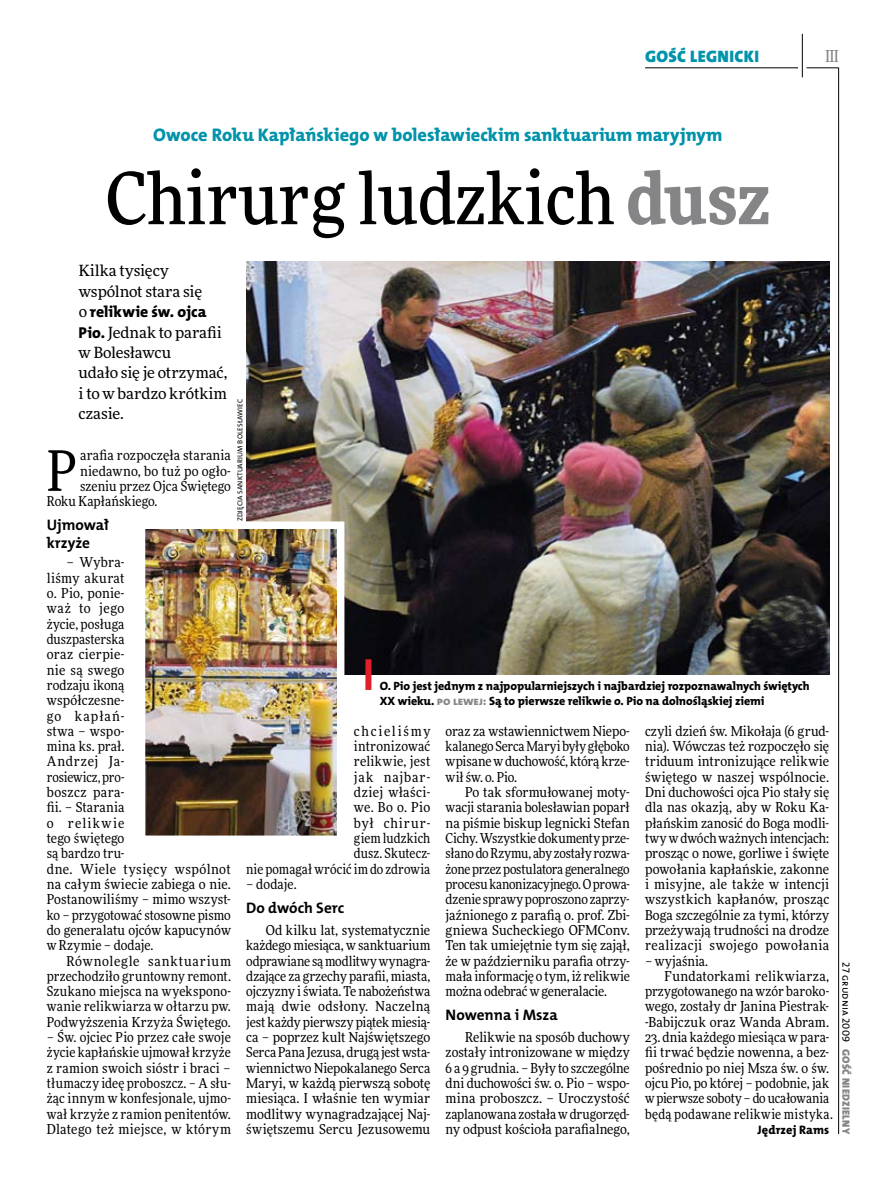
<style>
.page{position:relative;width:893px;height:1191px;background:#fff}
.page>*{position:absolute;margin:0;border:0;box-sizing:border-box;transform-origin:0 0}
.t1{font:500 72px "Freeday Narrow";color:#000}
.t2{font:55.95px "Freeday Narrow News";color:#000}
.t3{font:18.3px "The Mix HP8 Ex Bld";letter-spacing:.005em;color:#0093aa}
.t4{font:16.65px "The Mix HP9 Blk";letter-spacing:.02em;color:#0093aa}
.t5{font:500 16.5px "Freeday Narrow";color:#858486;scale:.9 1}
.t6{font:15.75px "The Mix HP8 Ex Bld";letter-spacing:-.005em;color:#000}
.t7{font:15.45px/20.4px "Freeday News";letter-spacing:-.005em;color:#000}
.t8{font:15.3px/17.7px "The Mix HP7 Bld";color:#000}
.t9{font:13.65px/15.3px "Freeday Narrow News";letter-spacing:.01em;color:#000;text-align:justify}
.t10{font:12.3px "The Mix HP8 Ex Bld";letter-spacing:.01em;color:#000}
.t11{font:12px/15.3px "The Mix HP8 Ex Bld";letter-spacing:-.005em;color:#000}
.t12{font:10.5px "The Mix HP9 Blk";letter-spacing:.025em;color:#858486}
.t13{font:10.5px "The Mix HP5 Plain";letter-spacing:.015em;color:#000}
.t14{font:7.2px "The Mix HP5 Plain";letter-spacing:.015em;color:#000}
.s1{font-weight:900;color:#858486}
.s2{font-family:"Freeday News";font-size:15.45px}
.s3{font-family:"The Mix HP8 Ex Bld";font-size:15.75px}
.s4{color:#858486}
</style>
<div class="page">
<hr style="left:806px;top:68px;width:33px;height:1px;background:#000">
<hr style="left:645px;top:68px;width:153px;height:1px;background:#000">
<hr style="left:838px;top:68px;width:1px;height:1066px;background:#000">
<hr style="left:802px;top:34px;width:1px;height:43px;background:#000">
<img style="left:246px;top:261px;width:583px;height:413px">
<img style="left:147px;top:530px;width:188px;height:304px">
<div style="left:138px;top:521px;width:206px;height:322px;border:8px solid #fff"></div>
<div style="left:365px;top:659px;width:6px;height:31px;background:#df1f2a"></div>
<p class="t4" style="left:645px;top:46px;width:115px">GOŚĆ LEGN ICKI</p>
<p class="t5" style="left:825px;top:46px;width:16px">III</p>
<h3 class="t3" style="left:153px;top:123px;width:569px">Owoce Roku Kapłańskiego w bolesławieckim sanktuarium maryjnym</h3>
<h1 class="t1" style="left:106px;top:154px;width:666px">Chirurg ludzkich <span class="s1">dusz</span></h1>
<p class="t7" style="left:79px;top:260px;width:125px">Kilka tysięcy wspólnot stara się</p>
<p class="t6" style="left:79px;top:302px;width:129px"><span class="s2">o</span> relikwie św. ojca</p>
<p class="t7" style="left:79px;top:321px;width:150px"><span class="s3">Pio.</span> Jednak to parafii w Bolesławcu<br>udało się je otrzymać, i to w bardzo krótkim czasie.</p>
<p class="t14" style="left:236px;top:521px;width:124px;rotate:-90deg">zdjęcia Sanktuarium Bolesławiec</p>
<h2 class="t2" style="left:47px;top:436px;width:32px">P</h2>
<p class="t9" style="left:80px;top:447px;width:152px">arafia rozpoczęła starania</p>
<p class="t9" style="left:80px;top:463px;width:152px">niedawno, bo tuż po ogło-</p>
<p class="t9" style="left:80px;top:478px;width:152px">szeniu przez Ojca Świętego</p>
<p class="t9" style="left:47px;top:493px;width:112px">Roku Kapłańskiego.</p>
<p class="t8" style="left:47px;top:516px;width:64px">Ujmował krzyże</p>
<p class="t9" style="left:47px;top:555px;width:186px;text-align:left;text-indent:20px">– Wybra-<br>liśmy akurat<br>o. Pio, ponie-<br>waż to jego<br>życie, posługa<br>duszpasterska<br>oraz cierpie-<br>nie są swego<br>rodzaju ikoną<br>współczesne-<br>go kapłań-<br>stwa – wspo-<br>mina ks. prał.<br>Andrzej Ja-<br>rosiewicz, pro-<br>boszcz para-<br>fii. – Starania<br>o relikwie<br>tego świętego<br>są bardzo tru-<br>dne. Wiele tysięcy wspólnot na całym świecie zabiega o nie.<br>Postanowiliśmy – mimo wszyst&shy;ko – przygotować stosowne pismo do generalatu ojców kapucynów w Rzymie – dodaje.</p>
<p class="t9" style="left:47px;top:953px;width:186px;text-indent:20px">Równolegle sanktuarium przechodziło gruntowny remont.<br>Szukano miejsca na wyekspono&shy;wanie relikwiarza w ołtarzu pw.<br>Podwyższenia Krzyża Świętego.</p>
<p class="t9" style="left:47px;top:1029px;width:186px">– Św. ojciec Pio przez całe swoje życie kapłańskie ujmował krzyże z ramion swoich sióstr i braci – tłumaczy ideę proboszcz. – A słu&shy;żąc innym w konfesjonale, ujmo&shy;wał krzyże z ramion penitentów.<br>Dlatego też miejsce, w którym</p>
<p class="t11" style="left:380px;top:678px;width:432px">O. Pio jest jednym z najpopularniejszych i najbardziej rozpoznawalnych świętych<br>XX wieku. <span class="s4">po lewej:</span> Są to pierwsze relikwie o. Pio na dolnośląskiej ziemi</p>
<p class="t9" style="left:246px;top:723px;width:186px;text-align:right">chcieliśmy<br>intronizować<br>relikwie, jest<br>jak najbar-<br>dziej właści-<br>we. Bo o. Pio<br>był chirur-<br>giem ludzkich<br>dusz. Skutecz-<br>nie pomagał wrócić im do zdrowia</p>
<p class="t9" style="left:246px;top:876px;width:52px">– dodaje.</p>
<p class="t8" style="left:246px;top:899px;width:100px">Do dwóch Serc</p>
<p class="t9" style="left:246px;top:922px;width:186px;text-indent:20px">Od kilku lat, systematycznie każdego miesiąca, w sanktuarium odprawiane sąmodlitwy wynagra&shy;dzające za grzechy parafii, miasta, ojczyzny iświata. Te nabożeństwa mają dwie odsłony. Naczelną jest każdy pierwszy piątek miesią&shy;ca – poprzez kult Najświętszego Serca Pana Jezusa, drugą jest wsta&shy;wiennictwo Niepokalanego Serca Maryi, w każdą pierwszą sobotę miesiąca. I właśnie ten wymiar modlitwy wynagradzającej Naj&shy;świętszemu Sercu Jezusowemu</p>
<p class="t9" style="left:446px;top:723px;width:186px">oraz za wstawiennictwem Niepo&shy;kalanego Serca Maryi były głęboko wpisane w duchowość, którą krze&shy;wił św. o. Pio.</p>
<p class="t9" style="left:446px;top:784px;width:186px;text-indent:20px">Po tak sformułowanej moty&shy;wacji starania bolesławian poparł na piśmie biskup legnicki Stefan Cichy. Wszystkie dokumenty prze&shy;słano doRzymu, aby zostały rozwa&shy;żone przez postulatora generalnego procesu kanonizacyjnego. Oprowa&shy;dzenie sprawy poproszono zaprzy&shy;jaźnionego z parafią o. prof. Zbi&shy;gniewa Sucheckiego OFMConv.<br>Ten tak umiejętnie tym się zajął, że w październiku parafia otrzy&shy;mała informację o tym, iż relikwie można odebrać w generalacie.</p>
<p class="t8" style="left:446px;top:1006px;width:114px">Nowenna i Msza</p>
<p class="t9" style="left:446px;top:1029px;width:186px;text-indent:20px">Relikwie na sposób duchowy zostały intronizowane w między 6 a 9 grudnia. – Były to szczególne dni duchowości św. o. Pio – wspo&shy;mina proboszcz. – Uroczystość zaplanowana została w drugorzęd&shy;ny odpust kościoła parafialnego,</p>
<p class="t9" style="left:645px;top:723px;width:186px">czyli dzień św. Mikołaja (6 grud&shy;nia). Wówczas też rozpoczęło się triduum intronizujące relikwie świętego w naszej wspólnocie.<br>Dni duchowości ojca Pio stały się dla nas okazją, aby w Roku Ka&shy;płańskim zanosić do Boga modli&shy;twy w dwóch ważnych intencjach: prosząc o nowe, gorliwe i święte powołania kapłańskie, zakonne i misyjne, ale także w intencji wszystkich kapłanów, prosząc Boga szczególnie za tymi, którzy przeżywają trudności na drodze realizacji swojego powołania</p>
<p class="t9" style="left:645px;top:953px;width:65px">– wyjaśnia.</p>
<p class="t9" style="left:665px;top:968px;width:166px">Fundatorkami relikwiarza,</p>
<p class="t9" style="left:645px;top:983px;width:186px">przygotowanego na wzór baroko-</p>
<p class="t9" style="left:645px;top:998px;width:186px">wego, zostały dr Janina Piestrak-</p>
<p class="t9" style="left:645px;top:1014px;width:186px">-Babijczuk oraz Wanda Abram.</p>
<p class="t9" style="left:645px;top:1029px;width:189px;text-align:left">23. dnia każdego miesiąca w para&shy;fii trwać będzie nowenna, a bez&shy;pośrednio po niej Msza św. o św. ojcu Pio, po której – podobnie, jak wpierwsze soboty – do ucałowania będą podawane relikwie mistyka.</p>
<p class="t10" style="left:758px;top:1122px;width:73px">Jędrzej Rams</p>
<p class="t13" style="left:853px;top:962px;width:81px;rotate:90deg">27 grudnia 2009</p>
<p class="t12" style="left:853px;top:1049px;width:86px;rotate:90deg">GOŚĆ NIEDZIELNY</p>
</div>
